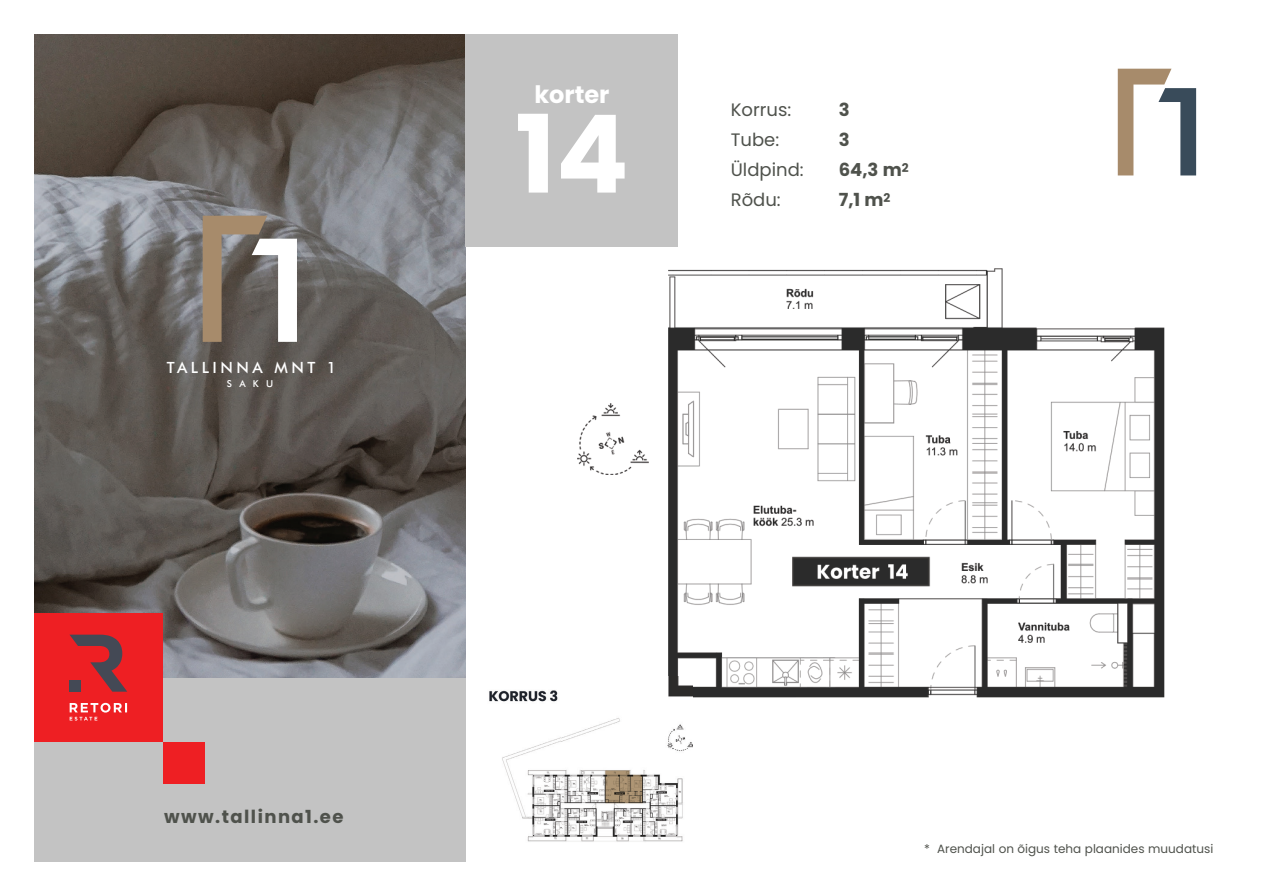
<style>
.page{position:relative;width:1263px;height:893px;background:#fff}
.page>*{position:absolute;margin:0;border:0;box-sizing:border-box;transform-origin:0 0}
.t1{font:700 108px "Poppins";color:#fff}
.t2{font:700 24px "Poppins";color:#fff}
.t3{font:700 18px "Poppins";letter-spacing:.08em;color:#4f524c}
.t4{font:18px "Poppins";color:#4f524c}
.t5{font:500 15.45px "Futura BT";letter-spacing:.225em;color:#fff}
.t6{font:12px "Poppins";color:#4f524c}
.t7{font:500 9.6px "Futura BT";color:#fff}
</style>
<div class="page">
<img style="left:34px;top:34px;width:432px;height:644px">
<svg style="left:203px;top:216px;width:94px;height:126px"></svg>
<div style="left:34px;top:678px;width:432px;height:184px;background:#c3c3c3"></div>
<div style="left:34px;top:614px;width:129px;height:128px;background:#ee1f23"></div>
<svg style="left:69px;top:635px;width:58px;height:57px"></svg>
<div style="left:69px;top:681px;width:11px;height:11px;background:#444955"></div>
<svg style="left:70px;top:703px;width:57px;height:17px"></svg>
<div style="left:163px;top:742px;width:41px;height:42px;background:#ee1f23"></div>
<img style="left:577px;top:268px;width:588px;height:480px">
<img style="left:489px;top:690px;width:199px;height:152px">
<img style="left:562px;top:676px;width:130px;height:72px">
<div style="left:466px;top:34px;width:212px;height:213px;background:#c3c3c3"></div>
<svg style="left:1118px;top:69px;width:78px;height:106px"></svg>
<p class="t5" style="left:167px;top:359px;width:171px">TALLINNA MNT 1</p>
<p class="t7" style="left:227px;top:378px;width:48px">SAKU</p>
<h3 class="t3" style="left:164px;top:806px;width:181px">www.tallinna1.ee</h3>
<h2 class="t2" style="left:534px;top:80px;width:77px">korter</h2>
<h1 class="t1" style="left:515px;top:92px;width:115px">14</h1>
<h3 class="t4" style="left:731px;top:100px;width:62px">Korrus:</h3>
<h3 class="t3" style="left:839px;top:100px;width:12px">3</h3>
<h3 class="t4" style="left:731px;top:130px;width:50px">Tube:</h3>
<h3 class="t3" style="left:839px;top:130px;width:12px">3</h3>
<h3 class="t4" style="left:731px;top:160px;width:74px">Üldpind:</h3>
<h3 class="t3" style="left:839px;top:160px;width:71px">64,3 m<sup>2</sup></h3>
<h3 class="t4" style="left:731px;top:190px;width:51px">Rõdu:</h3>
<h3 class="t3" style="left:839px;top:190px;width:53px">7,1 m<sup>2</sup></h3>
<p class="t6" style="left:924px;top:841px;width:291px">* Arendajal on õigus teha plaanides muudatusi</p>
</div>
